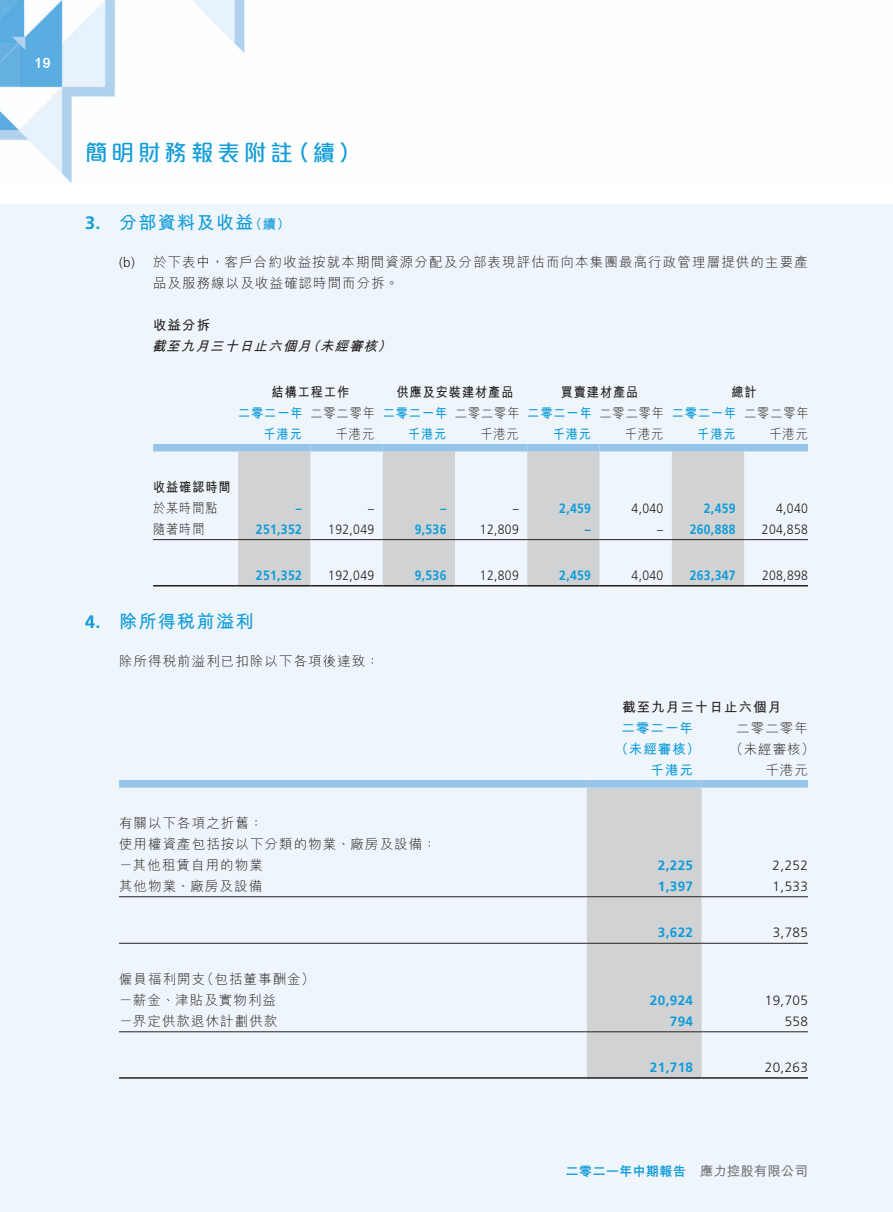
<style>
.page{position:relative;width:893px;height:1212px;background:#fff}
.page>*{position:absolute;margin:0;border:0;box-sizing:border-box;transform-origin:0 0}
.t1{font:500 22.5px "M Elle HK";letter-spacing:.18em;color:#109cd9}
.t2{font:700 18px "M Hei HK";letter-spacing:.08em;color:#109cd9}
.t3{font:700 18px "Frutiger LT Std";color:#109cd9}
.t4{font:300 13.5px/21px "M Hei HK";letter-spacing:.08em;color:#231f20}
.t5{font:300 13.5px "Frutiger LT Std";letter-spacing:.03em;color:#231f20;scale:.9 1}
.t6{font:700 13.5px "Frutiger LT Std";letter-spacing:.03em;color:#109cd9;scale:.9 1}
.t7{font:300 13.5px "M Hei HK";letter-spacing:.08em;color:#231f20;scale:.9 1}
.t8{font:300 13.5px "Frutiger LT Std";letter-spacing:.03em;color:#231f20}
.t9{font:700 13.5px "M Hei HK";letter-spacing:.08em;color:#109cd9;scale:.9 1}
.t10{font:700 13.5px "Frutiger LT Std";letter-spacing:.03em;color:#109cd9}
.t11{font:700 13.5px "M Hei HK";letter-spacing:.08em;color:#231f20;scale:.9 1}
.t12{font:700 13.5px "M Hei HK";letter-spacing:.08em;color:#109cd9}
.t13{font:italic 700 13.5px "M Hei HK";color:#231f20}
.t14{font:700 13.5px "M Hei HK";letter-spacing:.08em;color:#231f20}
.t15{font:700 13.5px "M Hei HK";color:#76787b}
.t16{font:800 13.5px "M Hei HK";color:#fff}
.t17{font:800 12.75px "M Hei HK";letter-spacing:.05em;color:#109cd9}
</style>
<div class="page">
<div style="left:0;top:204px;width:893px;height:1008px;background:#eef5fb"></div>
<img style="left:0;top:0;width:245px;height:183px">
<svg style="left:238px;top:451px;width:506px;height:134px;fill:#d1d2d4"></svg>
<div style="left:153px;top:444px;width:85px;height:7px;background:#97c5e9"></div>
<div style="left:238px;top:444px;width:72px;height:7px;background:#97c5e9"></div>
<div style="left:310px;top:444px;width:73px;height:7px;background:#97c5e9"></div>
<div style="left:383px;top:444px;width:72px;height:7px;background:#97c5e9"></div>
<div style="left:455px;top:444px;width:72px;height:7px;background:#97c5e9"></div>
<div style="left:527px;top:444px;width:73px;height:7px;background:#97c5e9"></div>
<div style="left:600px;top:444px;width:72px;height:7px;background:#97c5e9"></div>
<div style="left:672px;top:444px;width:72px;height:7px;background:#97c5e9"></div>
<div style="left:744px;top:444px;width:64px;height:7px;background:#97c5e9"></div>
<hr style="left:153px;top:539px;width:85px;height:1px;background:#231f20">
<hr style="left:238px;top:539px;width:72px;height:1px;background:#231f20">
<hr style="left:310px;top:539px;width:73px;height:1px;background:#231f20">
<hr style="left:383px;top:539px;width:72px;height:1px;background:#231f20">
<hr style="left:455px;top:539px;width:72px;height:1px;background:#231f20">
<hr style="left:527px;top:539px;width:73px;height:1px;background:#231f20">
<hr style="left:600px;top:539px;width:72px;height:1px;background:#231f20">
<hr style="left:672px;top:539px;width:72px;height:1px;background:#231f20">
<hr style="left:744px;top:539px;width:64px;height:1px;background:#231f20">
<hr style="left:153px;top:585px;width:85px;height:1px;background:#231f20">
<hr style="left:238px;top:585px;width:72px;height:1px;background:#231f20">
<hr style="left:310px;top:585px;width:73px;height:1px;background:#231f20">
<hr style="left:383px;top:585px;width:72px;height:1px;background:#231f20">
<hr style="left:455px;top:585px;width:72px;height:1px;background:#231f20">
<hr style="left:527px;top:585px;width:73px;height:1px;background:#231f20">
<hr style="left:600px;top:585px;width:72px;height:1px;background:#231f20">
<hr style="left:672px;top:585px;width:72px;height:1px;background:#231f20">
<hr style="left:744px;top:585px;width:64px;height:1px;background:#231f20">
<div style="left:587px;top:787px;width:115px;height:290px;background:#d1d2d4"></div>
<div style="left:119px;top:780px;width:468px;height:7px;background:#97c5e9"></div>
<div style="left:587px;top:780px;width:115px;height:7px;background:#97c5e9"></div>
<div style="left:702px;top:780px;width:106px;height:7px;background:#97c5e9"></div>
<hr style="left:119px;top:896px;width:468px;height:1px;background:#231f20">
<hr style="left:587px;top:896px;width:115px;height:1px;background:#231f20">
<hr style="left:702px;top:896px;width:106px;height:1px;background:#231f20">
<hr style="left:119px;top:943px;width:468px;height:1px;background:#231f20">
<hr style="left:587px;top:943px;width:115px;height:1px;background:#231f20">
<hr style="left:702px;top:943px;width:106px;height:1px;background:#231f20">
<hr style="left:119px;top:1031px;width:468px;height:1px;background:#231f20">
<hr style="left:587px;top:1031px;width:115px;height:1px;background:#231f20">
<hr style="left:702px;top:1031px;width:106px;height:1px;background:#231f20">
<hr style="left:119px;top:1077px;width:468px;height:2px;background:#231f20">
<hr style="left:587px;top:1077px;width:115px;height:2px;background:#231f20">
<hr style="left:702px;top:1077px;width:106px;height:2px;background:#231f20">
<p class="t16" style="left:34px;top:56px;width:18px">19</p>
<h1 class="t1" style="left:85px;top:136px;width:210px">簡明財務報表附註</h1>
<h1 class="t1" style="left:288px;top:136px;width:75px">（續(</h1>
<h2 class="t3" style="left:85px;top:212px;width:17px">3.</h2>
<h2 class="t2" style="left:119px;top:209px;width:136px">分部資料及收益</h2>
<p class="t12" style="left:249px;top:214px;width:43px">（續(</p>
<h2 class="t3" style="left:85px;top:611px;width:17px">4.</h2>
<p class="t8" style="left:119px;top:254px;width:17px">b( )</p>
<p class="t4" style="left:153px;top:251px;width:656px">於下表中，客戶合約收益按就本期間資源分配及分部表現評估而向本集團最高行政管理層提供的主要產</p>
<p class="t4" style="left:153px;top:272px;width:247px">品及服務線以及收益確認時間而分拆。</p>
<p class="t14" style="left:153px;top:315px;width:59px">收益分拆</p>
<p class="t13" style="left:377px;top:336px;width:20px">(</p>
<p class="t13" style="left:152px;top:336px;width:232px">截至九月三十日止六個月未經審核</p>
<p class="t13" style="left:306px;top:336px;width:20px">（</p>
<p class="t11" style="left:272px;top:382px;width:88px">結構工程工作</p>
<p class="t11" style="left:397px;top:382px;width:131px">供應及安裝建材產品</p>
<p class="t11" style="left:561px;top:382px;width:88px">買賣建材產品</p>
<p class="t11" style="left:731px;top:382px;width:30px">總計</p>
<p class="t9" style="left:238px;top:403px;width:73px">二零二一年</p>
<p class="t7" style="left:310px;top:403px;width:73px">二零二零年</p>
<p class="t9" style="left:383px;top:403px;width:73px">二零二一年</p>
<p class="t7" style="left:455px;top:403px;width:73px">二零二零年</p>
<p class="t9" style="left:527px;top:403px;width:73px">二零二一年</p>
<p class="t7" style="left:600px;top:403px;width:73px">二零二零年</p>
<p class="t9" style="left:672px;top:403px;width:73px">二零二一年</p>
<p class="t7" style="left:744px;top:403px;width:73px">二零二零年</p>
<p class="t9" style="left:264px;top:424px;width:44px">千港元</p>
<p class="t7" style="left:336px;top:424px;width:44px">千港元</p>
<p class="t9" style="left:408px;top:424px;width:44px">千港元</p>
<p class="t7" style="left:480px;top:424px;width:44px">千港元</p>
<p class="t9" style="left:553px;top:424px;width:44px">千港元</p>
<p class="t7" style="left:625px;top:424px;width:44px">千港元</p>
<p class="t9" style="left:697px;top:424px;width:44px">千港元</p>
<p class="t7" style="left:769px;top:424px;width:44px">千港元</p>
<p class="t11" style="left:153px;top:477px;width:88px">收益確認時間</p>
<p class="t7" style="left:153px;top:498px;width:73px">於某時間點</p>
<p class="t7" style="left:153px;top:519px;width:59px">隨著時間</p>
<p class="t6" style="left:296px;top:500px;width:8px">–</p>
<p class="t6" style="left:256px;top:521px;width:53px">251,352</p>
<p class="t6" style="left:256px;top:568px;width:53px">251,352</p>
<p class="t5" style="left:368px;top:500px;width:8px">–</p>
<p class="t5" style="left:328px;top:521px;width:53px">192,049</p>
<p class="t5" style="left:328px;top:568px;width:53px">192,049</p>
<p class="t6" style="left:440px;top:500px;width:8px">–</p>
<p class="t5" style="left:513px;top:500px;width:8px">–</p>
<p class="t6" style="left:559px;top:500px;width:37px">2,459</p>
<p class="t5" style="left:632px;top:500px;width:37px">4,040</p>
<p class="t6" style="left:704px;top:500px;width:37px">2,459</p>
<p class="t5" style="left:776px;top:500px;width:37px">4,040</p>
<p class="t6" style="left:415px;top:521px;width:37px">9,536</p>
<p class="t5" style="left:480px;top:521px;width:45px">12,809</p>
<p class="t6" style="left:585px;top:521px;width:8px">–</p>
<p class="t5" style="left:657px;top:521px;width:8px">–</p>
<p class="t6" style="left:690px;top:521px;width:53px">260,888</p>
<p class="t5" style="left:762px;top:521px;width:53px">204,858</p>
<p class="t6" style="left:415px;top:568px;width:37px">9,536</p>
<p class="t5" style="left:480px;top:568px;width:45px">12,809</p>
<p class="t6" style="left:559px;top:568px;width:37px">2,459</p>
<p class="t5" style="left:632px;top:568px;width:37px">4,040</p>
<p class="t6" style="left:690px;top:568px;width:53px">263,347</p>
<p class="t5" style="left:762px;top:568px;width:53px">208,898</p>
<h2 class="t2" style="left:119px;top:608px;width:136px">除所得稅前溢利</h2>
<p class="t4" style="left:119px;top:650px;width:262px">除所得稅前溢利已扣除以下各項後達致：</p>
<p class="t4" style="left:119px;top:812px;width:319px">有關以下各項之折舊：<br>使用權資產包括按以下分類的物業、廠房及設備：</p>
<p class="t4" style="left:119px;top:854px;width:145px">－其他租賃自用的物業</p>
<p class="t4" style="left:119px;top:875px;width:145px">其他物業、廠房及設備</p>
<p class="t4" style="left:201px;top:968px;width:116px">（包括董事酬金(</p>
<p class="t4" style="left:119px;top:968px;width:88px">僱員福利開支</p>
<p class="t4" style="left:119px;top:989px;width:158px">－薪金、津貼及實物利益</p>
<p class="t4" style="left:119px;top:1010px;width:160px">－界定供款退休計劃供款</p>
<p class="t14" style="left:622px;top:697px;width:161px">截至九月三十日止六個月</p>
<p class="t4" style="left:736px;top:717px;width:73px">二零二零年</p>
<p class="t12" style="left:621px;top:718px;width:73px">二零二一年</p>
<p class="t12" style="left:615px;top:739px;width:86px">（未經審核）</p>
<p class="t4" style="left:730px;top:738px;width:86px">（未經審核(</p>
<p class="t12" style="left:650px;top:760px;width:44px">千港元</p>
<p class="t4" style="left:765px;top:759px;width:44px">千港元</p>
<p class="t10" style="left:658px;top:857px;width:37px">2,225</p>
<p class="t8" style="left:773px;top:857px;width:37px">2,252</p>
<p class="t10" style="left:658px;top:878px;width:37px">1,397</p>
<p class="t8" style="left:773px;top:878px;width:37px">1,533</p>
<p class="t10" style="left:658px;top:925px;width:37px">3,622</p>
<p class="t8" style="left:773px;top:925px;width:37px">3,785</p>
<p class="t10" style="left:650px;top:992px;width:45px">20,924</p>
<p class="t8" style="left:765px;top:993px;width:45px">19,705</p>
<p class="t10" style="left:670px;top:1013px;width:25px">794</p>
<p class="t8" style="left:785px;top:1014px;width:25px">558</p>
<p class="t10" style="left:650px;top:1060px;width:45px">21,718</p>
<p class="t8" style="left:765px;top:1060px;width:45px">20,263</p>
<p class="t17" style="left:566px;top:1164px;width:121px">二零二一年中期報告</p>
<p class="t15" style="left:700px;top:1162px;width:110px">應力控股有限公司</p>
</div>
